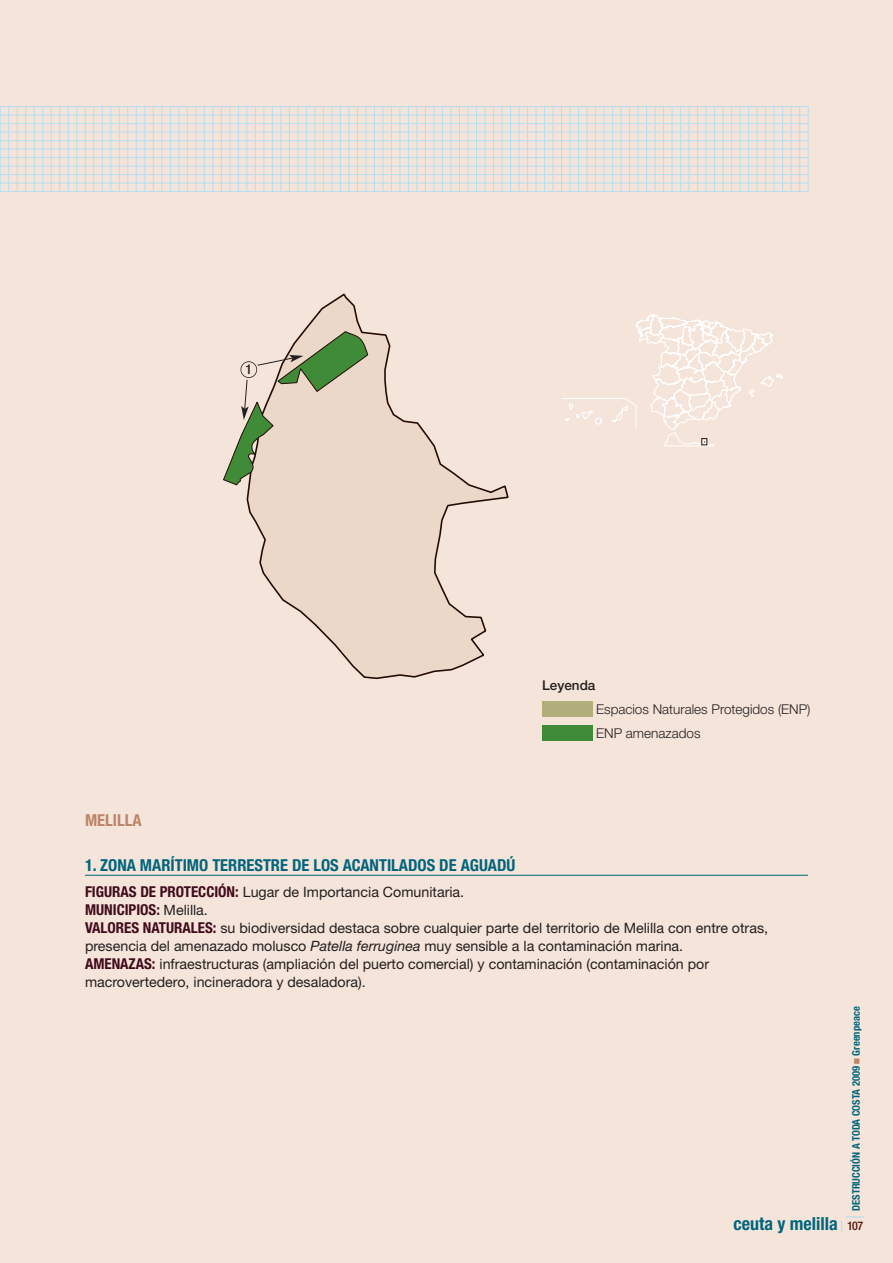
<style>
.page{position:relative;width:893px;height:1263px;background:#f4e4d9}
.page>*{position:absolute;margin:0;border:0;box-sizing:border-box;transform-origin:0 0}
.t1{font:700 condensed 18px "Helvetica Neue LT Com";color:#00657c}
.t2{font:700 condensed 16.5px "Helvetica Neue LT Com";color:#00657c}
.t3{font:700 condensed 16.5px "Helvetica Neue LT Com";color:#bc8468}
.t4{font:700 condensed 15px "Helvetica Neue LT Com";color:#400b1c}
.t5{font:14.25px/18px "Helvetica Neue LT Std";color:#231f20}
.t6{font:300 13.5px/24px "Helvetica Neue LT Com";color:#231f20}
.t7{font:500 13.5px "Helvetica Neue LT Com";color:#231f20}
.t8{font:500 condensed 13.5px "Helvetica Neue LT Com";color:#231f20}
.t9{font:700 condensed 10.5px "Helvetica Neue LT Com";color:#00657c}
.s1{font-family:"Helvetica Neue LT Com";font-weight:700;font-stretch:condensed;font-size:15px;color:#400b1c}
.s2{font-family:"Helvetica Neue LT Std";font-weight:400;font-stretch:normal;font-size:14.25px;color:#231f20}
.s3{font-style:italic}
.s4{color:#bc8468}
.s5{font-weight:500;font-size:12px;color:#511607}
</style>
<div class="page">
<hr style="left:0;top:106px;width:808px;height:1px;background:#b6def1">
<hr style="left:0;top:115px;width:808px;height:1px;background:#b6def1">
<hr style="left:0;top:123px;width:808px;height:1px;background:#b6def1">
<hr style="left:0;top:132px;width:808px;height:1px;background:#b6def1">
<hr style="left:0;top:140px;width:808px;height:1px;background:#b6def1">
<hr style="left:0;top:149px;width:808px;height:1px;background:#b6def1">
<hr style="left:0;top:157px;width:808px;height:1px;background:#b6def1">
<hr style="left:0;top:166px;width:808px;height:1px;background:#b6def1">
<hr style="left:0;top:174px;width:808px;height:1px;background:#b6def1">
<hr style="left:0;top:183px;width:808px;height:1px;background:#b6def1">
<hr style="left:0;top:191px;width:808px;height:1px;background:#b6def1">
<hr style="left:0;top:107px;width:1px;height:85px;background:#b6def1">
<hr style="left:8px;top:107px;width:1px;height:85px;background:#b6def1">
<hr style="left:17px;top:107px;width:1px;height:85px;background:#b6def1">
<hr style="left:25px;top:107px;width:1px;height:85px;background:#b6def1">
<hr style="left:34px;top:107px;width:1px;height:85px;background:#b6def1">
<hr style="left:42px;top:107px;width:1px;height:85px;background:#b6def1">
<hr style="left:51px;top:107px;width:1px;height:85px;background:#b6def1">
<hr style="left:59px;top:107px;width:1px;height:85px;background:#b6def1">
<hr style="left:68px;top:107px;width:1px;height:85px;background:#b6def1">
<hr style="left:77px;top:107px;width:1px;height:85px;background:#b6def1">
<hr style="left:85px;top:107px;width:1px;height:85px;background:#b6def1">
<hr style="left:94px;top:107px;width:1px;height:85px;background:#b6def1">
<hr style="left:102px;top:107px;width:1px;height:85px;background:#b6def1">
<hr style="left:111px;top:107px;width:1px;height:85px;background:#b6def1">
<hr style="left:119px;top:107px;width:1px;height:85px;background:#b6def1">
<hr style="left:128px;top:107px;width:1px;height:85px;background:#b6def1">
<hr style="left:136px;top:107px;width:1px;height:85px;background:#b6def1">
<hr style="left:145px;top:107px;width:1px;height:85px;background:#b6def1">
<hr style="left:153px;top:107px;width:1px;height:85px;background:#b6def1">
<hr style="left:162px;top:107px;width:1px;height:85px;background:#b6def1">
<hr style="left:170px;top:107px;width:1px;height:85px;background:#b6def1">
<hr style="left:179px;top:107px;width:1px;height:85px;background:#b6def1">
<hr style="left:187px;top:107px;width:1px;height:85px;background:#b6def1">
<hr style="left:196px;top:107px;width:1px;height:85px;background:#b6def1">
<hr style="left:204px;top:107px;width:1px;height:85px;background:#b6def1">
<hr style="left:213px;top:107px;width:1px;height:85px;background:#b6def1">
<hr style="left:221px;top:107px;width:1px;height:85px;background:#b6def1">
<hr style="left:230px;top:107px;width:1px;height:85px;background:#b6def1">
<hr style="left:238px;top:107px;width:1px;height:85px;background:#b6def1">
<hr style="left:247px;top:107px;width:1px;height:85px;background:#b6def1">
<hr style="left:255px;top:107px;width:1px;height:85px;background:#b6def1">
<hr style="left:264px;top:107px;width:1px;height:85px;background:#b6def1">
<hr style="left:272px;top:107px;width:1px;height:85px;background:#b6def1">
<hr style="left:281px;top:107px;width:1px;height:85px;background:#b6def1">
<hr style="left:289px;top:107px;width:1px;height:85px;background:#b6def1">
<hr style="left:298px;top:107px;width:1px;height:85px;background:#b6def1">
<hr style="left:306px;top:107px;width:1px;height:85px;background:#b6def1">
<hr style="left:315px;top:107px;width:1px;height:85px;background:#b6def1">
<hr style="left:323px;top:107px;width:1px;height:85px;background:#b6def1">
<hr style="left:332px;top:107px;width:1px;height:85px;background:#b6def1">
<hr style="left:340px;top:107px;width:1px;height:85px;background:#b6def1">
<hr style="left:349px;top:107px;width:1px;height:85px;background:#b6def1">
<hr style="left:357px;top:107px;width:1px;height:85px;background:#b6def1">
<hr style="left:366px;top:107px;width:1px;height:85px;background:#b6def1">
<hr style="left:374px;top:107px;width:1px;height:85px;background:#b6def1">
<hr style="left:383px;top:107px;width:1px;height:85px;background:#b6def1">
<hr style="left:391px;top:107px;width:1px;height:85px;background:#b6def1">
<hr style="left:400px;top:107px;width:1px;height:85px;background:#b6def1">
<hr style="left:408px;top:107px;width:1px;height:85px;background:#b6def1">
<hr style="left:417px;top:107px;width:1px;height:85px;background:#b6def1">
<hr style="left:425px;top:107px;width:1px;height:85px;background:#b6def1">
<hr style="left:434px;top:107px;width:1px;height:85px;background:#b6def1">
<hr style="left:442px;top:107px;width:1px;height:85px;background:#b6def1">
<hr style="left:451px;top:107px;width:1px;height:85px;background:#b6def1">
<hr style="left:459px;top:107px;width:1px;height:85px;background:#b6def1">
<hr style="left:468px;top:107px;width:1px;height:85px;background:#b6def1">
<hr style="left:476px;top:107px;width:1px;height:85px;background:#b6def1">
<hr style="left:485px;top:107px;width:1px;height:85px;background:#b6def1">
<hr style="left:493px;top:107px;width:1px;height:85px;background:#b6def1">
<hr style="left:502px;top:107px;width:1px;height:85px;background:#b6def1">
<hr style="left:510px;top:107px;width:1px;height:85px;background:#b6def1">
<hr style="left:519px;top:107px;width:1px;height:85px;background:#b6def1">
<hr style="left:527px;top:107px;width:1px;height:85px;background:#b6def1">
<hr style="left:536px;top:107px;width:1px;height:85px;background:#b6def1">
<hr style="left:544px;top:107px;width:1px;height:85px;background:#b6def1">
<hr style="left:553px;top:107px;width:1px;height:85px;background:#b6def1">
<hr style="left:561px;top:107px;width:1px;height:85px;background:#b6def1">
<hr style="left:570px;top:107px;width:1px;height:85px;background:#b6def1">
<hr style="left:578px;top:107px;width:1px;height:85px;background:#b6def1">
<hr style="left:587px;top:107px;width:1px;height:85px;background:#b6def1">
<hr style="left:595px;top:107px;width:1px;height:85px;background:#b6def1">
<hr style="left:604px;top:107px;width:1px;height:85px;background:#b6def1">
<hr style="left:612px;top:107px;width:1px;height:85px;background:#b6def1">
<hr style="left:621px;top:107px;width:1px;height:85px;background:#b6def1">
<hr style="left:629px;top:107px;width:1px;height:85px;background:#b6def1">
<hr style="left:638px;top:107px;width:1px;height:85px;background:#b6def1">
<hr style="left:646px;top:107px;width:1px;height:85px;background:#b6def1">
<hr style="left:655px;top:107px;width:1px;height:85px;background:#b6def1">
<hr style="left:663px;top:107px;width:1px;height:85px;background:#b6def1">
<hr style="left:672px;top:107px;width:1px;height:85px;background:#b6def1">
<hr style="left:680px;top:107px;width:1px;height:85px;background:#b6def1">
<hr style="left:689px;top:107px;width:1px;height:85px;background:#b6def1">
<hr style="left:697px;top:107px;width:1px;height:85px;background:#b6def1">
<hr style="left:706px;top:107px;width:1px;height:85px;background:#b6def1">
<hr style="left:714px;top:107px;width:1px;height:85px;background:#b6def1">
<hr style="left:723px;top:107px;width:1px;height:85px;background:#b6def1">
<hr style="left:731px;top:107px;width:1px;height:85px;background:#b6def1">
<hr style="left:740px;top:107px;width:1px;height:85px;background:#b6def1">
<hr style="left:748px;top:107px;width:1px;height:85px;background:#b6def1">
<hr style="left:757px;top:107px;width:1px;height:85px;background:#b6def1">
<hr style="left:765px;top:107px;width:1px;height:85px;background:#b6def1">
<hr style="left:774px;top:107px;width:1px;height:85px;background:#b6def1">
<hr style="left:782px;top:107px;width:1px;height:85px;background:#b6def1">
<hr style="left:791px;top:107px;width:1px;height:85px;background:#b6def1">
<hr style="left:799px;top:107px;width:1px;height:85px;background:#b6def1">
<hr style="left:808px;top:107px;width:1px;height:85px;background:#b6def1">
<hr style="left:85px;top:875px;width:723px;height:1px;background:#00657c">
<svg style="left:246px;top:294px;width:263px;height:385px"></svg>
<svg style="left:223px;top:331px;width:145px;height:155px"></svg>
<svg style="left:841px;top:1216px;width:23px;height:16px"></svg>
<div style="left:542px;top:702px;width:51px;height:15px;background:#b1ae7b"></div>
<div style="left:542px;top:726px;width:51px;height:15px;background:#3f8b37"></div>
<svg style="left:561px;top:314px;width:222px;height:133px"></svg>
<div style="left:701px;top:438px;width:6px;height:7px;border:1px solid #231f20"></div>
<p class="t8" style="left:246px;top:361px;width:8px">1</p>
<p class="t7" style="left:542px;top:677px;width:55px">Leyenda</p>
<p class="t6" style="left:596px;top:697px;width:216px">Espacios Naturales Protegidos (ENP)<br>ENP amenazados</p>
<p class="t3" style="left:85px;top:810px;width:58px">MELILLA</p>
<p class="t2" style="left:85px;top:855px;width:432px">1. ZONA MARÍTIMO TERRESTRE DE LOS ACANTILADOS DE AGUADÚ</p>
<p class="t5" style="left:85px;top:885px;width:381px"><span class="s1">FIGURAS DE PROTECCIÓN:</span> Lugar de Importancia Comunitaria.</p>
<p class="t4" style="left:85px;top:901px;width:124px">MUNICIPIOS: <span class="s2">Melilla.</span></p>
<p class="t5" style="left:85px;top:921px;width:685px"><span class="s1">VALORES NATURALES:</span> su biodiversidad destaca sobre cualquier parte del territorio de Melilla con entre otras, presencia del amenazado molusco <span class="s3">Patella ferruginea</span> muy sensible a la contaminación marina.<br><span class="s1">AMENAZAS:</span> infraestructuras (ampliación del puerto comercial) y contaminación (contaminación por macrovertedero, incineradora y desaladora).</p>
<p class="t9" style="left:850px;top:1211px;width:206px;rotate:-90deg">DESTRUCCIÓN A TODA COSTA 2009 <span class="s4">■</span> Greenpeace</p>
<p class="t1" style="left:733px;top:1213px;width:131px">ceuta y melilla <span class="s5">107</span></p>
</div>
